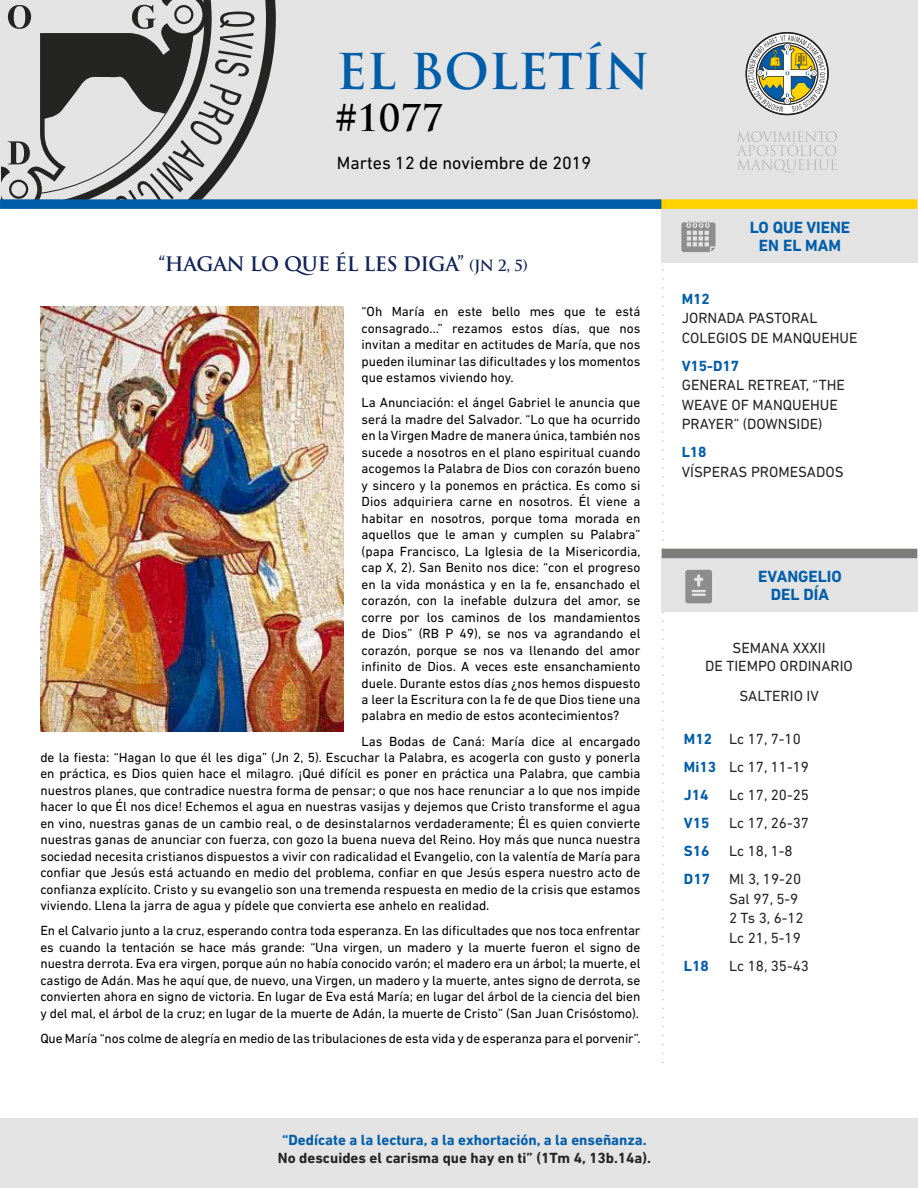
<style>
.page{position:relative;width:918px;height:1188px;background:#fff}
.page>*{position:absolute;margin:0;border:0;box-sizing:border-box;transform-origin:0 0}
.t1{font:700 48.15px "Trajan Pro";color:#005daa}
.t2{font:700 36px "Trajan Pro";color:#000}
.t3{font:700 19.5px "Trajan Pro";letter-spacing:-.025em;color:#112256}
.t4{font:18px "DIN Next LT Pro";color:#000}
.t5{font:700 16.5px/18px "DIN Next LT Pro";color:#005daa;text-align:center}
.t6{font:15px/19.5px "DIN Next LT Pro";color:#242423}
.t7{font:700 15px/28px "DIN Next LT Pro";color:#005daa}
.t8{font:700 15px "DIN Next LT Pro";color:#242423}
.t9{font:13.5px/16.5px "DIN Next LT Pro";letter-spacing:-.005em;color:#000;text-align:justify}
.s1{font-size:15px}
</style>
<div class="page">
<svg style="left:662px;top:265px;width:2px;height:798px"></svg>
<div style="left:662px;top:209px;width:256px;height:54px;background:#e3e3e3"></div>
<div style="left:0;top:0;width:918px;height:209px;background:#e3e3e3"></div>
<svg style="left:255px;top:0;width:21px;height:120px"></svg>
<svg style="left:1px;top:0;width:254px;height:199px"></svg>
<div style="left:656px;top:199px;width:261px;height:10px;background:#ffd200"></div>
<div style="left:0;top:199px;width:661px;height:10px;background:#005daa"></div>
<div style="left:0;top:1118px;width:918px;height:70px;background:#e3e3e3"></div>
<svg style="left:681px;top:221px;width:35px;height:31px"></svg>
<div style="left:662px;top:558px;width:256px;height:54px;background:#e3e3e3"></div>
<svg style="left:685px;top:570px;width:27px;height:33px"></svg>
<div style="left:662px;top:549px;width:255px;height:9px;background:#7c7c7b"></div>
<svg style="left:737px;top:131px;width:100px;height:42px"></svg>
<svg style="left:745px;top:32px;width:84px;height:83px"></svg>
<img style="left:40px;top:306px;width:304px;height:425px">
<h1 class="t1" style="left:336px;top:41px;width:315px">EL BOLETÍN</h1>
<h2 class="t2" style="left:336px;top:96px;width:110px">#1077</h2>
<h3 class="t4" style="left:337px;top:152px;width:256px">Martes 12 de noviembre de 2019</h3>
<h3 class="t3" style="left:158px;top:251px;width:371px">“HAGAN LO QUE ÉL LES DIGA” <span class="s1">(JN 2, 5)</span></h3>
<p class="t9" style="left:362px;top:303px;width:280px">“Oh María en este bello mes que te está consagrado…” rezamos estos días, que nos invitan a meditar en actitudes de María, que nos pueden iluminar las dificultades y los momentos que estamos viviendo hoy.</p>
<p class="t9" style="left:362px;top:394px;width:281px">La Anunciación: el ángel Gabriel le anuncia que será la madre del Salvador. “Lo que ha ocurrido en la Virgen Madre de manera única, también nos sucede a nosotros en el plano espiritual cuando acogemos la Palabra de Dios con corazón bueno y sincero y la ponemos en práctica. Es como si Dios adquiriera carne en nosotros. Él viene a habitar en nosotros, porque toma morada en aquellos que le aman y cumplen su Palabra” (papa Francisco, La Iglesia de la Misericordia, cap X, 2). San Benito nos dice: “con el progreso en la vida monástica y en la fe, ensanchado el corazón, con la inefable dulzura del amor, se corre por los caminos de los mandamientos de Dios” (RB P 49), se nos va agrandando el corazón, porque se nos va llenando del amor infinito de Dios. A veces este ensanchamiento duele. Durante estos días ¿nos hemos dispuesto a leer la Escritura con la fe de que Dios tiene una palabra en medio de estos acontecimientos?</p>
<p class="t9" style="left:40px;top:732px;width:602px;text-indent:321px">Las Bodas de Caná: María dice al encargado de la fiesta: “Hagan lo que él les diga” (Jn 2, 5). Escuchar la Palabra, es acogerla con gusto y ponerla en práctica, es Dios quien hace el milagro. ¡Qué difícil es poner en práctica una Palabra, que cambia nuestros planes, que contradice nuestra forma de pensar; o que nos hace renunciar a lo que nos impide hacer lo que Él nos dice! Echemos el agua en nuestras vasijas y dejemos que Cristo transforme el agua en vino, nuestras ganas de un cambio real, o de desinstalarnos verdaderamente; Él es quien convierte nuestras ganas de anunciar con fuerza, con gozo la buena nueva del Reino. Hoy más que nunca nuestra sociedad necesita cristianos dispuestos a vivir con radicalidad el Evangelio, con la valentía de María para confiar que Jesús está actuando en medio del problema, confiar en que Jesús espera nuestro acto de confianza explícito. Cristo y su evangelio son una tremenda respuesta en medio de la crisis que estamos viviendo. Llena la jarra de agua y pídele que convierta ese anhelo en realidad.</p>
<p class="t9" style="left:40px;top:922px;width:602px">En el Calvario junto a la cruz, esperando contra toda esperanza. En las dificultades que nos toca enfrentar es cuando la tentación se hace más grande: “Una virgen, un madero y la muerte fueron el signo de nuestra derrota. Eva era virgen, porque aún no había conocido varón; el madero era un árbol; la muerte, el castigo de Adán. Mas he aquí que, de nuevo, una Virgen, un madero y la muerte, antes signo de derrota, se convierten ahora en signo de victoria. En lugar de Eva está María; en lugar del árbol de la ciencia del bien y del mal, el árbol de la cruz; en lugar de la muerte de Adán, la muerte de Cristo” (San Juan Crisóstomo).</p>
<p class="t9" style="left:40px;top:1030px;width:602px">Que María “nos colme de alegría en medio de las tribulaciones de esta vida y de esperanza para el porvenir”.</p>
<p class="t5" style="left:750px;top:218px;width:102px">LO QUE VIENE<br>EN EL MAM</p>
<p class="t7" style="left:682px;top:285px;width:30px">M12</p>
<p class="t6" style="left:682px;top:308px;width:177px">JORNADA PASTORAL<br>COLEGIOS DE MANQUEHUE</p>
<p class="t7" style="left:682px;top:352px;width:59px">V15-D17</p>
<p class="t6" style="left:682px;top:375px;width:165px">GENERAL RETREAT, “THE<br>WEAVE OF MANQUEHUE<br>PRAYER” (DOWNSIDE)</p>
<p class="t7" style="left:682px;top:438px;width:26px">L18</p>
<p class="t6" style="left:682px;top:462px;width:163px">VÍSPERAS PROMESADOS</p>
<p class="t5" style="left:758px;top:567px;width:85px">EVANGELIO<br>DEL DÍA</p>
<p class="t6" style="left:705px;top:638px;width:149px;line-height:18px;text-align:center">SEMANA XXXII<br>DE TIEMPO ORDINARIO</p>
<p class="t6" style="left:740px;top:686px;width:81px">SALTERIO IV</p>
<p class="t7" style="left:684px;top:725px;width:34px">M12<br>Mi13<br>J14<br>V15<br>S16<br>D17</p>
<p class="t6" style="left:729px;top:725px;width:81px;line-height:28px">Lc 17, 7-10<br>Lc 17, 11-19<br>Lc 17, 20-25<br>Lc 17, 26-37<br>Lc 18, 1-8<br>Ml 3, 19-20</p>
<p class="t6" style="left:729px;top:889px;width:76px">Sal 97, 5-9<br>2 Ts 3, 6-12<br>Lc 21, 5-19</p>
<p class="t6" style="left:729px;top:956px;width:81px">Lc 18, 35-43</p>
<p class="t7" style="left:684px;top:952px;width:26px">L18</p>
<p class="t7" style="left:282px;top:1126px;width:366px">“Dedícate a la lectura, a la exhortación, a la enseñanza.</p>
<p class="t8" style="left:278px;top:1149px;width:375px">No descuides el carisma que hay en ti” (1Tm 4, 13b.14a).</p>
</div>
